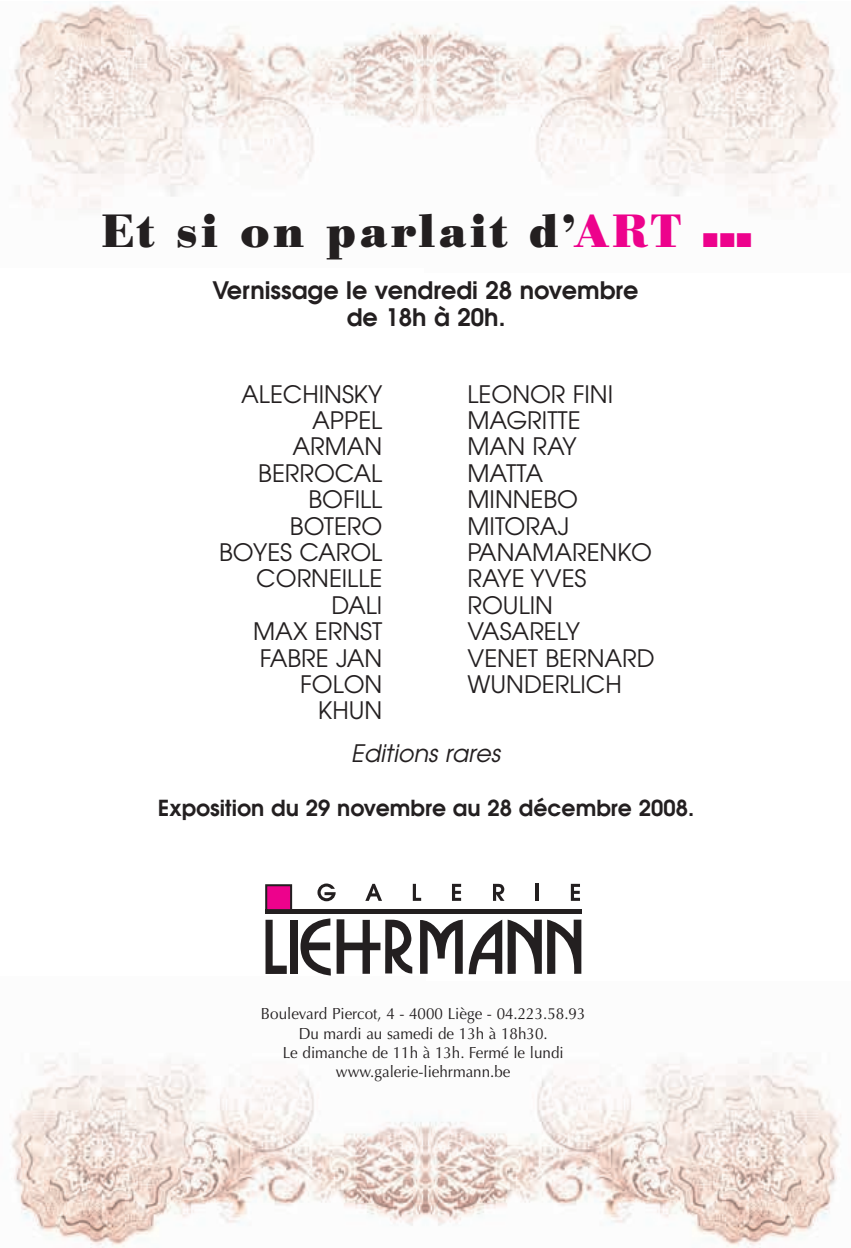
<style>
.page{position:relative;width:851px;height:1248px;background:#fff}
.page>*{position:absolute;margin:0;border:0;box-sizing:border-box;transform-origin:0 0}
.t1{font:700 46px "Bodoni BE";letter-spacing:.08em;color:#231f20}
.t2{font:24px/26.4px "Avant Garde";color:#231f20;text-align:right}
.t3{font:600 24px/26.4px "Avant Garde";color:#231f20;text-align:center}
.t4{font:italic 24px "Avant Garde";color:#231f20}
.t5{font:600 22px "Avant Garde";color:#231f20}
.t6{font:20px "Zapf Dingbats ITC";color:#ed028c}
.t7{font:16px/19.4px "Optima";color:#231f20;text-align:center;scale:.95 1}
.s1{color:#ed028c}
</style>
<div class="page">
<img style="left:9px;top:1px;width:416px;height:208px">
<img style="left:425px;top:1px;width:415px;height:208px">
<img style="left:425px;top:1059px;width:416px;height:188px">
<img style="left:10px;top:1059px;width:415px;height:188px">
<svg style="left:265px;top:919px;width:22px;height:54px"></svg>
<div style="left:290px;top:919px;width:7px;height:54px;background:#231f20"></div>
<svg style="left:300px;top:918px;width:112px;height:57px"></svg>
<svg style="left:420px;top:919px;width:42px;height:54px"></svg>
<svg style="left:468px;top:919px;width:73px;height:55px"></svg>
<svg style="left:547px;top:919px;width:34px;height:54px"></svg>
<div style="left:265px;top:908px;width:317px;height:5px;background:#231f20"></div>
<div style="left:266px;top:885px;width:25px;height:25px;background:#ed028c"></div>
<div style="left:265px;top:884px;width:27px;height:27px;border:2px solid #231f20"></div>
<svg style="left:317px;top:883px;width:18px;height:18px"></svg>
<svg style="left:365px;top:883px;width:17px;height:17px"></svg>
<svg style="left:413px;top:883px;width:8px;height:17px"></svg>
<svg style="left:452px;top:883px;width:9px;height:17px"></svg>
<svg style="left:493px;top:883px;width:11px;height:17px"></svg>
<hr style="left:535px;top:883px;width:3px;height:17px;background:#231f20">
<svg style="left:570px;top:883px;width:10px;height:17px"></svg>
<h1 class="t1" style="left:102px;top:203px;width:580px">Et si on parlait d’<span class="s1">ART</span></h1>
<p class="t3" style="left:212px;top:277px;width:427px">Vernissage le vendredi 28 novembre de 18h à 20h.</p>
<p class="t6" style="left:702px;top:230px;width:50px">■■■</p>
<p class="t2" style="left:219px;top:380px;width:165px">ALECHINSKY<br>APPEL<br>ARMAN<br>BERROCAL<br>BOFILL<br>BOTERO<br>BOYES CAROL<br>CORNEILLE<br>DALI<br>MAX ERNST<br>FABRE JAN<br>FOLON<br>KHUN</p>
<p class="t2" style="left:467px;top:380px;width:189px;text-align:left">LEONOR FINI<br>MAGRITTE<br>MAN RAY<br>MATTA<br>MINNEBO<br>MITORAJ<br>PANAMARENKO<br>RAYE YVES<br>ROULIN<br>VASARELY<br>VENET BERNARD<br>WUNDERLICH</p>
<p class="t4" style="left:351px;top:738px;width:151px">Editions rares</p>
<p class="t5" style="left:158px;top:793px;width:538px">Exposition du 29 novembre au 28 décembre 2008.</p>
<p class="t7" style="left:261px;top:1004px;width:343px">Boulevard Piercot, 4 - 4000 Liège - 04.223.58.93<br>Du mardi au samedi de 13h à 18h30.<br>Le dimanche de 11h à 13h. Fermé le lundi www.galerie-liehrmann.be</p>
</div>
